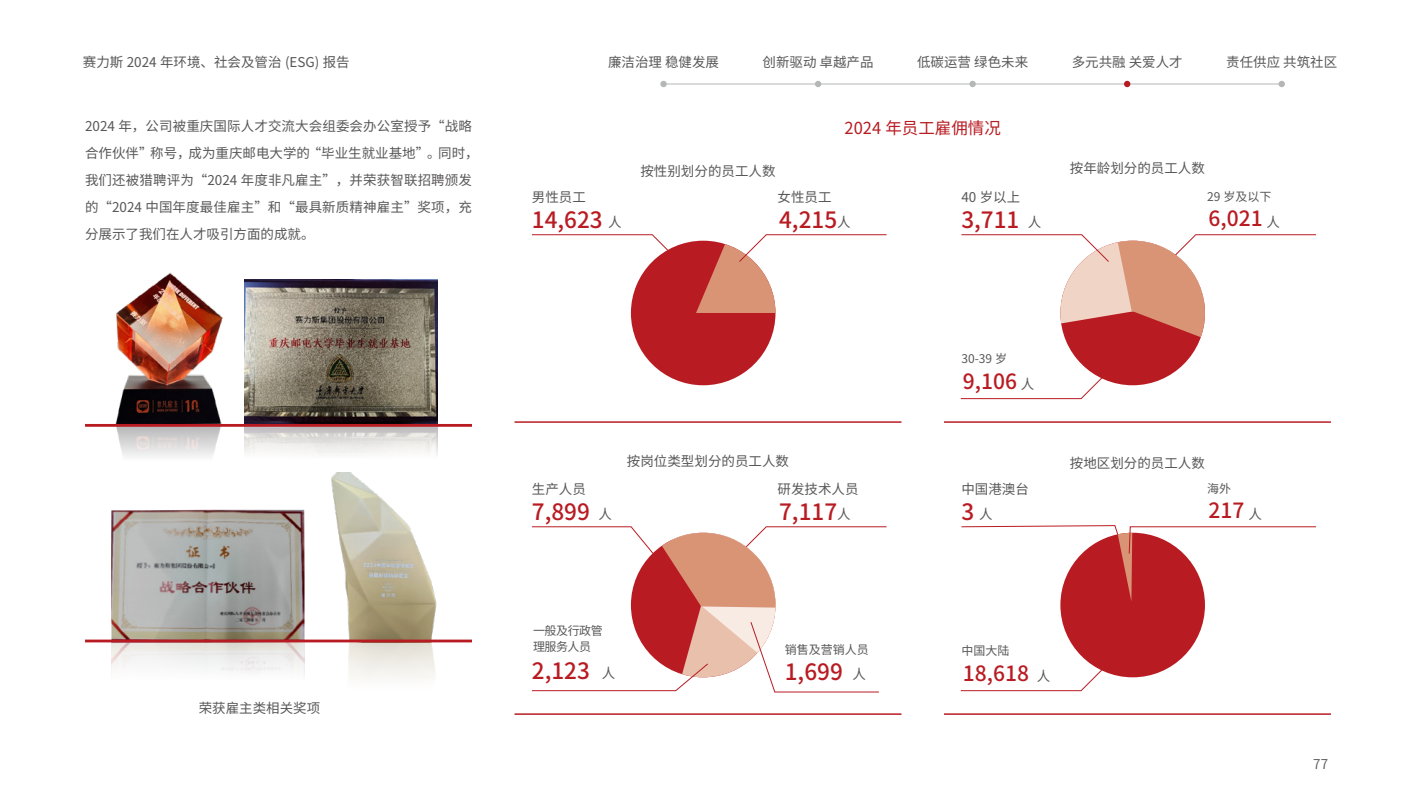
<style>
.page{position:relative;width:1416px;height:808px;background:#fff}
.page>*{position:absolute;margin:0;border:0;box-sizing:border-box;transform-origin:0 0}
.t1{font:500 22.5px "Source Han Sans CN";color:#b81c22}
.t2{font:500 21px "Source Han Sans CN";color:#b81c22}
.t3{font:16.5px "Source Han Sans CN";color:#b81c22}
.t4{font:13.5px/27px "Source Han Sans CN";color:#595757}
.t5{font:13.5px "Source Han Sans CN";color:#595757}
.t6{font:12px "Source Han Sans CN";color:#595757}
.t7{font:12px/16.5px "Source Han Sans CN";letter-spacing:-.04em;color:#595757}
</style>
<div class="page">
<hr style="left:663px;top:84px;width:619px;height:1px;background:#b5b6b6">
<div style="left:660px;top:81px;width:7px;height:6px;background:#b5b6b6;border-radius:50%"></div>
<svg style="left:815px;top:81px;width:6px;height:6px"></svg>
<div style="left:969px;top:81px;width:7px;height:6px;background:#b5b6b6;border-radius:50%"></div>
<svg style="left:1124px;top:81px;width:6px;height:6px"></svg>
<div style="left:1278px;top:81px;width:7px;height:6px;background:#b5b6b6;border-radius:50%"></div>
<img style="left:244px;top:280px;width:194px;height:174px">
<img style="left:111px;top:510px;width:193px;height:163px">
<img style="left:115px;top:272px;width:108px;height:185px">
<img style="left:331px;top:473px;width:106px;height:166px">
<img style="left:328px;top:642px;width:110px;height:37px">
<hr style="left:85px;top:424px;width:387px;height:3px;background:#b81c22">
<hr style="left:85px;top:639px;width:387px;height:3px;background:#b81c22">
<hr style="left:514px;top:421px;width:387px;height:2px;background:#b81c22">
<hr style="left:514px;top:713px;width:387px;height:2px;background:#b81c22">
<hr style="left:944px;top:421px;width:387px;height:2px;background:#b81c22">
<hr style="left:944px;top:713px;width:387px;height:2px;background:#b81c22">
<div style="left:631px;top:241px;width:144px;height:144px;background:#b81c22;border-radius:50%"></div>
<div style="left:1060px;top:241px;width:145px;height:144px;background:#b81c22;border-radius:50%"></div>
<div style="left:1060px;top:533px;width:145px;height:144px;background:#b81c22;border-radius:50%"></div>
<svg style="left:532px;top:234px;width:148px;height:29px"></svg>
<svg style="left:960px;top:371px;width:149px;height:28px"></svg>
<svg style="left:960px;top:663px;width:149px;height:28px"></svg>
<svg style="left:696px;top:234px;width:191px;height:79px"></svg>
<svg style="left:961px;top:234px;width:356px;height:103px"></svg>
<svg style="left:532px;top:526px;width:355px;height:167px"></svg>
<svg style="left:961px;top:525px;width:356px;height:76px"></svg>
<p class="t4" style="left:83px;top:49px;width:268px">赛力斯 2024 年环境、社会及管治 (ESG) 报告</p>
<p class="t4" style="left:608px;top:49px;width:113px">廉洁治理 稳健发展</p>
<p class="t4" style="left:763px;top:49px;width:113px">创新驱动 卓越产品</p>
<p class="t4" style="left:917px;top:49px;width:113px">低碳运营 绿色未来</p>
<p class="t4" style="left:1072px;top:49px;width:113px">多元共融 关爱人才</p>
<p class="t4" style="left:1226px;top:49px;width:113px">责任供应 共筑社区</p>
<p class="t4" style="left:85px;top:113px;width:395px">2024 年，公司被重庆国际人才交流大会组委会办公室授予“战略合作伙伴”称号，成为重庆邮电大学的“毕业生就业基地”。同时，我们还被猎聘评为“2024 年度非凡雇主”，并荣获智联招聘颁发的“2024 中国年度最佳雇主”和“最具新质精神雇主”奖项，充分展示了我们在人才吸引方面的成就。</p>
<p class="t4" style="left:199px;top:695px;width:123px">荣获雇主类相关奖项</p>
<p class="t3" style="left:845px;top:118px;width:158px">2024 年员工雇佣情况</p>
<p class="t4" style="left:640px;top:158px;width:136px">按性别划分的员工人数</p>
<p class="t4" style="left:1070px;top:155px;width:136px">按年龄划分的员工人数</p>
<p class="t4" style="left:532px;top:184px;width:55px">男性员工</p>
<p class="t4" style="left:778px;top:184px;width:55px">女性员工</p>
<p class="t4" style="left:961px;top:184px;width:60px">40 岁以上</p>
<p class="t6" style="left:1207px;top:190px;width:66px">29 岁及以下</p>
<h1 class="t1" style="left:532px;top:207px;width:72px">14,623</h1>
<p class="t4" style="left:608px;top:208px;width:15px">人</p>
<h1 class="t1" style="left:779px;top:207px;width:60px">4,215</h1>
<p class="t4" style="left:837px;top:208px;width:15px">人</p>
<h1 class="t1" style="left:961px;top:207px;width:60px">3,711</h1>
<p class="t4" style="left:1028px;top:208px;width:15px">人</p>
<h2 class="t2" style="left:1209px;top:207px;width:56px">6,021</h2>
<p class="t4" style="left:1267px;top:208px;width:15px">人</p>
<p class="t6" style="left:961px;top:352px;width:47px">30-39 岁</p>
<h2 class="t2" style="left:963px;top:369px;width:56px">9,106</h2>
<p class="t4" style="left:1021px;top:371px;width:15px">人</p>
<p class="t4" style="left:627px;top:447px;width:163px">按岗位类型划分的员工人数</p>
<p class="t4" style="left:1070px;top:450px;width:136px">按地区划分的员工人数</p>
<p class="t4" style="left:532px;top:476px;width:55px">生产人员</p>
<p class="t4" style="left:778px;top:476px;width:82px">研发技术人员</p>
<p class="t4" style="left:961px;top:476px;width:69px">中国港澳台</p>
<p class="t6" style="left:1207px;top:482px;width:25px">海外</p>
<h1 class="t1" style="left:532px;top:499px;width:60px">7,899</h1>
<p class="t4" style="left:598px;top:500px;width:15px">人</p>
<h1 class="t1" style="left:779px;top:499px;width:60px">7,117</h1>
<p class="t4" style="left:837px;top:500px;width:15px">人</p>
<h1 class="t1" style="left:961px;top:499px;width:14px">3</h1>
<p class="t4" style="left:979px;top:500px;width:15px">人</p>
<h2 class="t2" style="left:1209px;top:499px;width:37px">217</h2>
<p class="t4" style="left:1248px;top:500px;width:15px">人</p>
<p class="t7" style="left:533px;top:622px;width:71px">一般及行政管理服务人员</p>
<p class="t6" style="left:785px;top:643px;width:85px">销售及营销人员</p>
<p class="t6" style="left:961px;top:644px;width:49px">中国大陆</p>
<h1 class="t1" style="left:532px;top:658px;width:60px">2,123</h1>
<h1 class="t1" style="left:785px;top:659px;width:60px">1,699</h1>
<p class="t4" style="left:602px;top:660px;width:15px">人</p>
<p class="t4" style="left:852px;top:661px;width:15px">人</p>
<h2 class="t2" style="left:963px;top:661px;width:68px">18,618</h2>
<p class="t4" style="left:1037px;top:663px;width:15px">人</p>
<p class="t5" style="left:1313px;top:757px;width:16px">77</p>
</div>
